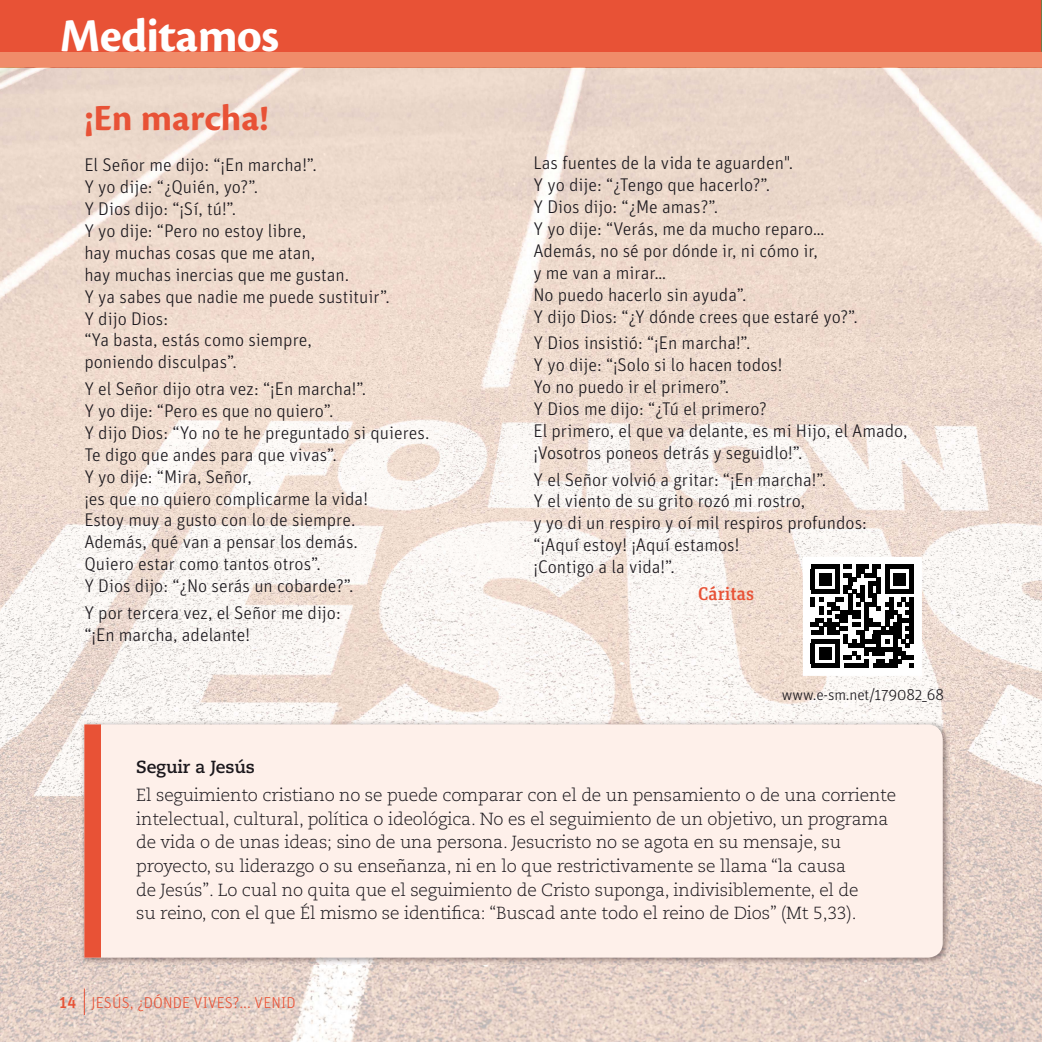
<style>
.page{position:relative;width:1042px;height:1042px;background:#fff}
.page>*{position:absolute;margin:0;border:0;box-sizing:border-box;transform-origin:0 0}
.t1{font:700 49px "Cronos Pro";letter-spacing:-.015em;color:#fff}
.t2{font:700 38.5px "Cronos Pro";color:#e85236}
.t3{font:300 18.38px/21.9px "Unit Pro";color:#1a171c}
.t4{font:500 18.38px "Unit Slab Pro";color:#e85236}
.t5{font:300 17.5px/23.6px "Caecilia LT Std";letter-spacing:-.01em;color:#1a171c}
.t6{font:700 17.5px "Caecilia LT Std";letter-spacing:-.01em;color:#1a171c}
.t7{font:300 15.75px "Unit Pro";letter-spacing:.01em;color:#e85236}
.t8{font:300 15.75px "Unit Pro";letter-spacing:-.01em;color:#1a171c}
.s1{font-weight:500}
</style>
<div class="page">
<div style="left:0;top:39px;width:1042px;height:29px;background:#f08c6a"></div>
<div style="left:0;top:0;width:1042px;height:52px;background:#e85236"></div>
<img style="left:0;top:68px;width:919px;height:669px">
<img style="left:919px;top:68px;width:123px;height:974px">
<img style="left:0;top:737px;width:122px;height:305px">
<img style="left:122px;top:965px;width:798px;height:77px">
<img style="left:0;top:67px;width:1042px;height:1px">
<img style="left:80px;top:721px;width:870px;height:244px">
<div style="left:101px;top:724px;width:842px;height:233px;background:#fef0ea"></div>
<div style="left:84px;top:724px;width:17px;height:233px;background:#e85236"></div>
<svg style="left:84px;top:988px;width:1px;height:27px"></svg>
<div style="left:804px;top:558px;width:117px;height:117px;background:#fff"></div>
<svg style="left:811px;top:565px;width:103px;height:103px"></svg>
<h1 class="t1" style="left:60px;top:17px;width:221px">Meditamos</h1>
<h2 class="t2" style="left:84px;top:104px;width:186px">¡En marcha!</h2>
<p class="t3" style="left:84px;top:156px;width:307px">El Señor me dijo: “¡En marcha!”.<br>Y yo dije: “¿Quién, yo?”.<br>Y Dios dijo: “¡Sí, tú!”.<br>Y yo dije: “Pero no estoy libre,<br>hay muchas cosas que me atan,<br>hay muchas inercias que me gustan.<br>Y ya sabes que nadie me puede sustituir”.<br>Y dijo Dios:<br>“Ya basta, estás como siempre,<br>poniendo disculpas”.</p>
<p class="t3" style="left:84px;top:379px;width:347px">Y el Señor dijo otra vez: “¡En marcha!”.<br>Y yo dije: “Pero es que no quiero”.<br>Y dijo Dios: “Yo no te he preguntado si quieres.<br>Te digo que andes para que vivas”.<br>Y yo dije: “Mira, Señor,<br>¡es que no quiero complicarme la vida!<br>Estoy muy a gusto con lo de siempre.<br>Además, qué van a pensar los demás.<br>Quiero estar como tantos otros”.<br>Y Dios dijo: “¿No serás un cobarde?”.</p>
<p class="t3" style="left:84px;top:603px;width:258px">Y por tercera vez, el Señor me dijo: “¡En marcha, adelante!</p>
<p class="t3" style="left:533px;top:154px;width:326px">Las fuentes de la vida te aguarden".<br>Y yo dije: “¿Tengo que hacerlo?”.<br>Y Dios dijo: “¿Me amas?”.<br>Y yo dije: “Verás, me da mucho reparo…<br>Además, no sé por dónde ir, ni cómo ir,<br>y me van a mirar…<br>No puedo hacerlo sin ayuda”.<br>Y dijo Dios: “¿Y dónde crees que estaré yo?”.</p>
<p class="t3" style="left:533px;top:334px;width:376px">Y Dios insistió: “¡En marcha!”.<br>Y yo dije: “¡Solo si lo hacen todos!<br>Yo no puedo ir el primero”.<br>Y Dios me dijo: “¿Tú el primero?<br>El primero, el que va delante, es mi Hijo, el Amado, ¡Vosotros poneos detrás y seguidlo!”.</p>
<p class="t3" style="left:533px;top:470px;width:335px">Y el Señor volvió a gritar: “¡En marcha!”.<br>Y el viento de su grito rozó mi rostro,<br>y yo di un respiro y oí mil respiros profundos: “¡Aquí estoy! ¡Aquí estamos!<br>¡Contigo a la vida!”.</p>
<p class="t4" style="left:698px;top:583px;width:58px">Cáritas</p>
<p class="t8" style="left:782px;top:689px;width:164px">www.e-sm.net/179082_68</p>
<p class="t6" style="left:136px;top:756px;width:120px">Seguir a Jesús</p>
<p class="t5" style="left:136px;top:785px;width:761px">El seguimiento cristiano no se puede comparar con el de un pensamiento o de una corriente intelectual, cultural, política o ideológica. No es el seguimiento de un objetivo, un programa de vida o de unas ideas; sino de una persona. Jesucristo no se agota en su mensaje, su proyecto, su liderazgo o su enseñanza, ni en lo que restrictivamente se llama “la causa<br>de Jesús”. Lo cual no quita que el seguimiento de Cristo suponga, indivisiblemente, el de<br>su reino, con el que Él mismo se identifica: “Buscad ante todo el reino de Dios” (Mt 5,33).</p>
<p class="t7" style="left:59px;top:997px;width:238px"><span class="s1">14</span> JESÚS, ¿DÓNDE VIVES?... VENID</p>
</div>
